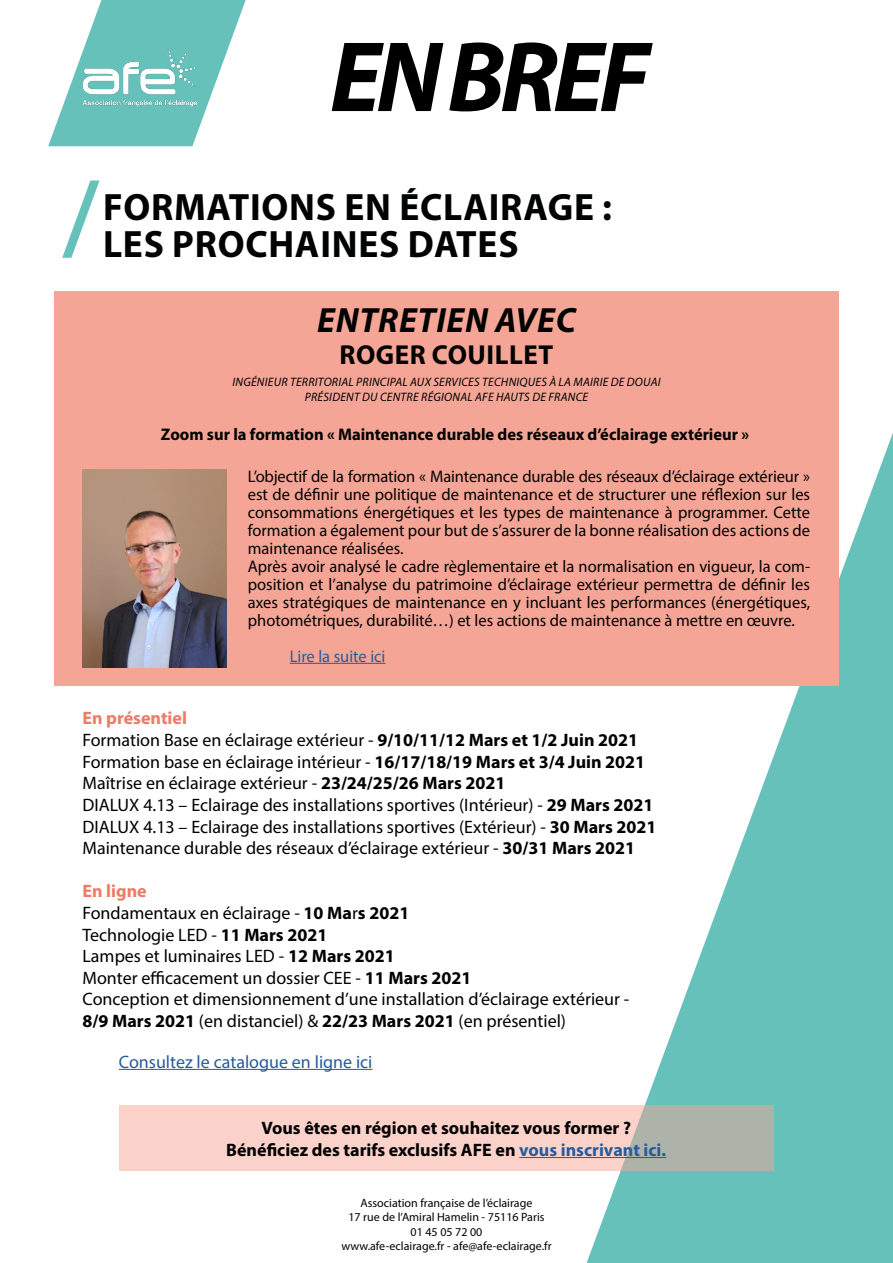
<style>
.page{position:relative;width:893px;height:1263px;background:#fff}
.page>*{position:absolute;margin:0;border:0;box-sizing:border-box;transform-origin:0 0}
.t1{font:italic 700 100.95px "Myriad Pro";letter-spacing:-.05em;color:#000}
.t2{font:700 38.25px/37.5px "Myriad Pro";letter-spacing:.02em;color:#010202}
.t3{font:italic 700 35.25px "Myriad Pro";letter-spacing:.02em;color:#010202}
.t4{font:700 27.6px "Myriad Pro";letter-spacing:.02em;color:#010202}
.t5{font:18px/21.6px "Myriad Pro";color:#000}
.t6{font:700 18px/21.6px "Myriad Pro";color:#000;text-align:center}
.t7{font:18px "Myriad Pro";color:#275b9b}
.t8{font:16.8px/18px "Myriad Pro";color:#010202}
.t9{font:700 16.8px "Myriad Pro";color:#010202}
.t10{font:16.8px "Myriad Pro";color:#275b9b}
.t11{font:italic 12.3px/15px "Myriad Pro";letter-spacing:.02em;color:#010202;text-align:center}
.t12{font:12px/14.4px "Myriad Pro";color:#020203;text-align:center}
.s1{font-weight:700;color:#ef7a66}
.s2{font-weight:700}
.s3{color:#275b9b}
</style>
<div class="page">
<svg style="left:586px;top:433px;width:307px;height:830px;fill:#67c1bb"></svg>
<svg style="left:48px;top:0;width:198px;height:146px"></svg>
<img style="left:74px;top:44px;width:133px;height:67px">
<svg style="left:119px;top:1105px;width:654px;height:66px;background:#e9cbc2"></svg>
<svg style="left:62px;top:181px;width:38px;height:77px"></svg>
<hr style="left:519px;top:1157px;width:147px;height:1px;background:#275b9b">
<hr style="left:119px;top:1069px;width:253px;height:1px;background:#275b9b">
<div style="left:55px;top:291px;width:784px;height:395px;background:#f5a595"></div>
<hr style="left:290px;top:663px;width:95px;height:1px;background:#275b9b">
<img style="left:82px;top:469px;width:145px;height:198px">
<h1 class="t1" style="left:330px;top:11px;width:321px">EN BREF</h1>
<h2 class="t2" style="left:103px;top:187px;width:510px">FORMATIONS EN ÉCLAIRAGE :<br>LES PROCHAINES DATES</h2>
<h3 class="t3" style="left:317px;top:297px;width:260px">ENTRETIEN AVEC</h3>
<h3 class="t4" style="left:340px;top:336px;width:215px">ROGER COUILLET</h3>
<p class="t11" style="left:232px;top:374px;width:429px">INGÉNIEUR TERRITORIAL PRINCIPAL AUX SERVICES TECHNIQUES À LA MAIRIE DE DOUAI<br>PRÉSIDENT DU CENTRE RÉGIONAL AFE HAUTS DE FRANCE</p>
<p class="t9" style="left:161px;top:423px;width:590px">Zoom sur la formation « Maintenance durable des réseaux d’éclairage extérieur »</p>
<p class="t8" style="left:248px;top:467px;width:564px">L’objectif de la formation « Maintenance durable des réseaux d’éclairage extérieur » est de définir une politique de maintenance et de structurer une réflexion sur les consommations énergétiques et les types de maintenance à programmer. Cette formation a également pour but de s’assurer de la bonne réalisation des actions de maintenance réalisées.<br>Après avoir analysé le cadre règlementaire et la normalisation en vigueur, la com&shy;position et l’analyse du patrimoine d’éclairage extérieur permettra de définir les axes stratégiques de maintenance en y incluant les performances (énergétiques, photométriques, durabilité…) et les actions de maintenance à mettre en œuvre.</p>
<p class="t10" style="left:290px;top:646px;width:97px">Lire la suite ici</p>
<p class="t5" style="left:82px;top:707px;width:575px"><span class="s1">En présentiel<br></span>Formation Base en éclairage extérieur - <span class="s2">9/10/11/12 Mars et 1/2 Juin 2021<br></span>Formation base en éclairage intérieur - <span class="s2">16/17/18/19 Mars et 3/4 Juin 2021<br></span>Maîtrise en éclairage extérieur - <span class="s2">23/24/25/26 Mars 2021<br></span>DIALUX 4.13 – Eclairage des installations sportives (Intérieur) - <span class="s2">29 Mars 2021<br></span>DIALUX 4.13 – Eclairage des installations sportives (Extérieur) - <span class="s2">30 Mars 2021<br></span>Maintenance durable des réseaux d’éclairage extérieur - <span class="s2">30/31 Mars 2021</span></p>
<p class="t5" style="left:82px;top:880px;width:548px"><span class="s1">En ligne<br></span>Fondamentaux en éclairage - <span class="s2">10 Ma</span>r<span class="s2">s 2021<br></span>Technologie LED - <span class="s2">11 Mars 2021<br></span>Lampes et luminaires LED - <span class="s2">12 Mars 2021<br></span>Monter efficacement un dossier CEE - <span class="s2">11 Mars 2021<br></span>Conception et dimensionnement d’une installation d’éclairage extérieur - <span class="s2">8/9 Mars 2021</span> (en distanciel) &amp; <span class="s2">22/23 Mars 2021</span> (en présentiel)</p>
<p class="t7" style="left:119px;top:1050px;width:255px">Consultez le catalogue en ligne ici</p>
<p class="t6" style="left:226px;top:1117px;width:442px">Vous êtes en région et souhaitez vous former ?<br>Bénéficiez des tarifs exclusifs AFE en <span class="s3">vous inscrivant ici.</span></p>
<p class="t12" style="left:341px;top:1195px;width:212px">Association française de l’éclairage<br>17 rue de l’Amiral Hamelin - 75116 Paris 01 45 05 72 00<br>www.afe-eclairage.fr - afe@afe-eclairage.fr</p>
</div>
